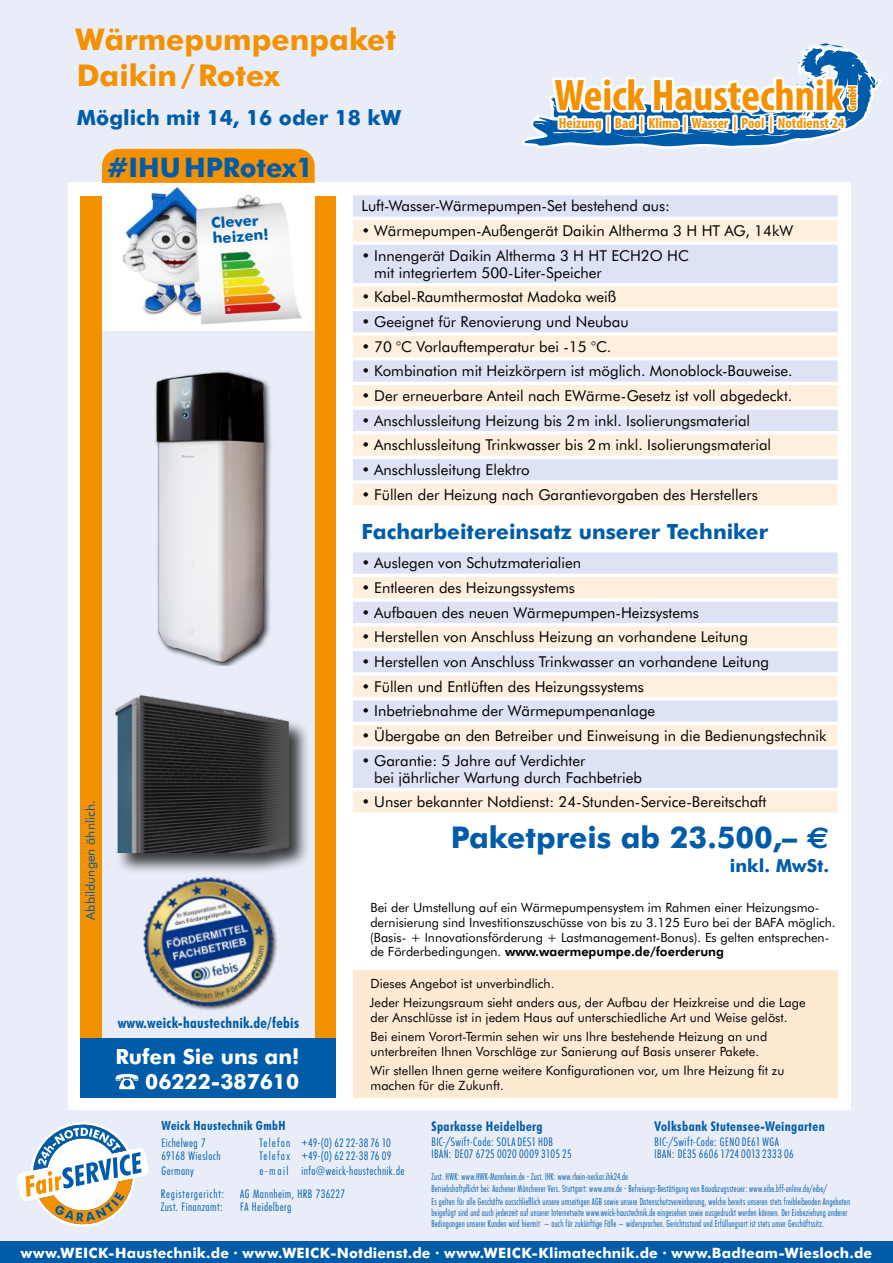
<style>
.page{position:relative;width:893px;height:1263px;background:#e8edf8}
.page>*{position:absolute;margin:0;border:0;box-sizing:border-box;transform-origin:0 0}
.t1{font:700 condensed 44.4px "Myriad Pro";color:#f39100}
.t2{font:700 30px/36px "Futura BT";color:#f39100}
.t3{font:700 30px "Futura BT";color:#005ca9}
.t4{font:700 27px "Futura BT";color:#005ca9}
.t5{font:700 21px "Futura BT";color:#005ca9}
.t6{font:700 21px/25.2px "Futura BT";color:#fff;text-align:right}
.t7{font:700 18px "Futura BT";color:#005ca9}
.t8{font:15px/17px "Futura BT";color:#000}
.t9{font:700 condensed 15px "Futura BT";letter-spacing:.02em;color:#005ca9}
.t10{font:700 15px/15px "Futura BT";color:#005ca9}
.t11{font:700 condensed 14.85px "Myriad Pro";letter-spacing:.005em;color:#f39100}
.t12{font:700 14.25px "Futura BT";letter-spacing:.015em;color:#fff}
.t13{font:700 condensed 13.5px "Futura BT";letter-spacing:.03em;color:#005ca9}
.t14{font:12.75px/19.2px "Futura BT";color:#000}
.t15{font:12.75px/12.8px "Futura PT Cond";letter-spacing:.03em;color:#005ca9}
.t16{font:12.75px/12.8px "Futura PT Cond";letter-spacing:.09em;color:#005ca9}
.t17{font:12.75px/22.8px "Futura PT Cond";letter-spacing:.06em;color:#005ca9}
.t18{font:700 condensed 12.75px "Futura BT";letter-spacing:.03em;color:#005ca9}
.t19{font:12.75px "Futura BT";color:#005ca9}
.t20{font:700 condensed 11.85px "Myriad Pro";color:#f39100}
.t21{font:10.5px/11.2px "Futura PT Cond";letter-spacing:.015em;color:#005ca9;scale:.88 1}
.s1{font-family:"Euro Sans"}
.s2{font-weight:800}
</style>
<div class="page">
<div style="left:68px;top:183px;width:782px;height:927px;background:#fff"></div>
<div style="left:0;top:1242px;width:893px;height:21px;background:#005ca9"></div>
<div style="left:102px;top:149px;width:213px;height:34px;background:#f39100"></div>
<div style="left:81px;top:196px;width:255px;height:901px;background:#f39100"></div>
<div style="left:102px;top:196px;width:213px;height:901px;background:#e8edf8"></div>
<img style="left:104px;top:186px;width:211px;height:144px">
<div style="left:81px;top:1038px;width:255px;height:59px;background:#005ca9"></div>
<div style="left:353px;top:970px;width:485px;height:127px;background:#feead3"></div>
<div style="left:114px;top:694px;width:196px;height:180px;background:#000;opacity:.75"></div>
<img style="left:114px;top:694px;width:178px;height:159px">
<svg style="left:115px;top:1074px;width:24px;height:15px"></svg>
<img style="left:132px;top:865px;width:153px;height:146px">
<div style="left:353px;top:195px;width:485px;height:22px;background:#dde3f4"></div>
<div style="left:353px;top:220px;width:485px;height:21px;background:#feefde"></div>
<div style="left:353px;top:245px;width:485px;height:21px;background:#dde3f4"></div>
<div style="left:353px;top:262px;width:485px;height:21px;background:#dde3f4"></div>
<div style="left:353px;top:286px;width:485px;height:22px;background:#feefde"></div>
<div style="left:353px;top:311px;width:485px;height:21px;background:#dde3f4"></div>
<div style="left:353px;top:336px;width:485px;height:21px;background:#feefde"></div>
<div style="left:353px;top:360px;width:485px;height:22px;background:#dde3f4"></div>
<div style="left:353px;top:385px;width:485px;height:21px;background:#feefde"></div>
<div style="left:353px;top:410px;width:485px;height:21px;background:#dde3f4"></div>
<div style="left:353px;top:434px;width:485px;height:22px;background:#feefde"></div>
<div style="left:353px;top:459px;width:485px;height:21px;background:#dde3f4"></div>
<div style="left:353px;top:484px;width:485px;height:21px;background:#feefde"></div>
<div style="left:353px;top:552px;width:485px;height:22px;background:#dde3f4"></div>
<div style="left:353px;top:577px;width:485px;height:21px;background:#feefde"></div>
<div style="left:353px;top:602px;width:485px;height:21px;background:#dde3f4"></div>
<div style="left:353px;top:626px;width:485px;height:22px;background:#feefde"></div>
<div style="left:353px;top:651px;width:485px;height:21px;background:#dde3f4"></div>
<div style="left:353px;top:676px;width:485px;height:21px;background:#feefde"></div>
<div style="left:353px;top:700px;width:485px;height:22px;background:#dde3f4"></div>
<div style="left:353px;top:725px;width:485px;height:21px;background:#feefde"></div>
<div style="left:353px;top:750px;width:485px;height:21px;background:#dde3f4"></div>
<div style="left:353px;top:767px;width:485px;height:21px;background:#dde3f4"></div>
<div style="left:353px;top:791px;width:485px;height:22px;background:#feefde"></div>
<img style="left:155px;top:371px;width:117px;height:294px">
<svg style="left:17px;top:1122px;width:132px;height:105px"></svg>
<svg style="left:522px;top:43px;width:360px;height:106px"></svg>
<h2 class="t2" style="left:75px;top:21px;width:322px">Wärmepumpenpaket<br>Daikin/Rotex</h2>
<h3 class="t5" style="left:77px;top:105px;width:326px">Möglich mit 14, 16 oder 18 kW</h3>
<h3 class="t4" style="left:108px;top:151px;width:207px">#IHUHPRotex1</h3>
<h1 class="t1" style="left:555px;top:67px;width:290px">Weick Haustechnik</h1>
<p class="t20" style="left:845px;top:111px;width:27px;rotate:-90deg">GmbH</p>
<p class="t11" style="left:559px;top:113px;width:287px">Heizung | Bad | Klima | Wasser | Pool | Notdienst 24</p>
<p class="t10" style="left:211px;top:215px;width:58px;rotate:-4deg">Clever heizen!</p>
<p class="t19" style="left:83px;top:919px;width:121px;rotate:-90deg">Abbildungen ähnlich.</p>
<p class="t9" style="left:118px;top:1013px;width:183px">www.weick-haustechnik.de/febis</p>
<h3 class="t6" style="left:116px;top:1044px;width:185px">Rufen Sie uns an!<br>06222-387610</h3>
<p class="t8" style="left:361px;top:197px;width:310px">Luft-Wasser-Wärmepumpen-Set bestehend aus:</p>
<p class="t8" style="left:361px;top:222px;width:433px">• Wärmepumpen-Außengerät Daikin Altherma 3 H HT AG, 14kW</p>
<p class="t8" style="left:374px;top:247px;width:316px;text-indent:-13px">• Innengerät Daikin Altherma 3 H HT ECH2O HC mit integriertem 500-Liter-Speicher</p>
<p class="t8" style="left:361px;top:288px;width:256px">• Kabel-Raumthermostat Madoka weiß</p>
<p class="t8" style="left:361px;top:313px;width:269px">• Geeignet für Renovierung und Neubau</p>
<p class="t8" style="left:361px;top:338px;width:251px">• 70 °C Vorlauftemperatur bei -15 °C.</p>
<p class="t8" style="left:361px;top:362px;width:433px">• Kombination mit Heizkörpern ist möglich. Monoblock-Bauweise.</p>
<p class="t8" style="left:361px;top:387px;width:432px">• Der erneuerbare Anteil nach EWärme-Gesetz ist voll abgedeckt.</p>
<p class="t8" style="left:361px;top:412px;width:390px">• Anschlussleitung Heizung bis 2m inkl. Isolierungsmaterial</p>
<p class="t8" style="left:361px;top:436px;width:411px">• Anschlussleitung Trinkwasser bis 2m inkl. Isolierungsmaterial</p>
<p class="t8" style="left:361px;top:461px;width:170px">• Anschlussleitung Elektro</p>
<p class="t8" style="left:361px;top:486px;width:398px">• Füllen der Heizung nach Garantievorgaben des Herstellers</p>
<h3 class="t5" style="left:361px;top:519px;width:408px">Facharbeitereinsatz unserer Techniker</h3>
<p class="t8" style="left:361px;top:554px;width:221px">• Auslegen von Schutzmaterialien</p>
<p class="t8" style="left:361px;top:579px;width:215px">• Entleeren des Heizungssystems</p>
<p class="t8" style="left:361px;top:604px;width:339px">• Aufbauen des neuen Wärmepumpen-Heizsystems</p>
<p class="t8" style="left:361px;top:628px;width:388px">• Herstellen von Anschluss Heizung an vorhandene Leitung</p>
<p class="t8" style="left:361px;top:653px;width:409px">• Herstellen von Anschluss Trinkwasser an vorhandene Leitung</p>
<p class="t8" style="left:361px;top:678px;width:284px">• Füllen und Entlüften des Heizungssystems</p>
<p class="t8" style="left:361px;top:702px;width:295px">• Inbetriebnahme der Wärmepumpenanlage</p>
<p class="t8" style="left:361px;top:727px;width:467px">• Übergabe an den Betreiber und Einweisung in die Bedienungstechnik</p>
<p class="t8" style="left:374px;top:752px;width:269px;text-indent:-13px">• Garantie: 5 Jahre auf Verdichter<br>bei jährlicher Wartung durch Fachbetrieb</p>
<p class="t8" style="left:361px;top:793px;width:407px">• Unser bekannter Notdienst: 24-Stunden-Service-Bereitschaft</p>
<h2 class="t3" style="left:451px;top:819px;width:380px">Paketpreis ab 23.500,– <span class="s1">E</span></h2>
<p class="t7" style="left:730px;top:854px;width:101px">inkl. MwSt.</p>
<p class="t14" style="left:370px;top:900px;width:467px;line-height:14.9px">Bei der Umstellung auf ein Wärmepumpensystem im Rahmen einer Heizungsmo&shy;dernisierung sind Investitionszuschüsse von bis zu 3.125 Euro bei der BAFA möglich. (Basis- + Innovationsförderung + Lastmanagement-Bonus). Es gelten entsprechen&shy;de Förderbedingungen. <span class="s2">www.waermepumpe.de/foerderung</span></p>
<p class="t14" style="left:370px;top:973px;width:438px">Dieses Angebot ist unverbindlich.<br>Jeder Heizungsraum sieht anders aus, der Aufbau der Heizkreise und die Lage</p>
<p class="t14" style="left:370px;top:1007px;width:419px">der Anschlüsse ist in jedem Haus auf unterschiedliche Art und Weise gelöst.<br>Bei einem Vorort-Termin sehen wir uns Ihre bestehende Heizung an und</p>
<p class="t14" style="left:370px;top:1041px;width:415px">unterbreiten Ihnen Vorschläge zur Sanierung auf Basis unserer Pakete.<br>Wir stellen Ihnen gerne weitere Konfigurationen vor, um Ihre Heizung fit zu</p>
<p class="t14" style="left:371px;top:1076px;width:135px">machen für die Zukunft.</p>
<p class="t18" style="left:162px;top:1118px;width:125px">Weick Haustechnik GmbH</p>
<p class="t13" style="left:431px;top:1118px;width:113px">Sparkasse Heidelberg</p>
<p class="t15" style="left:431px;top:1135px;width:142px">BIC-/Swift-Code: SOLADES1HDB<br>IBAN: DE07672500200009310525</p>
<p class="t13" style="left:654px;top:1118px;width:172px">Volksbank Stutensee-Weingarten</p>
<p class="t15" style="left:654px;top:1135px;width:141px">BIC-/Swift-Code: GENO DE61 WGA<br>IBAN: DE35660617240013233306</p>
<p class="t21" style="left:431px;top:1171px;width:451px">Zust. HWK: www.HWK-Mannheim.de · Zust. IHK: www.rhein-neckar.ihk24.de<br>Betriebshaftpflicht bei: Aachener Münchener Vers. Stuttgart: www.amv.de · Befreiungs-Bestätigung von Bauabzugssteuer: www.eibe.bff-online.de/eibe/</p>
<p class="t21" style="left:431px;top:1195px;width:477px">Es gelten für alle Geschäfte ausschließlich unsere umseitigen AGB sowie unsere Datenschutzvereinbarung, welche bereits unseren stets freibleibenden Angeboten beigefügt sind und auch jederzeit auf unserer Internetseite www.weick-haustechnik.de eingesehen sowie ausgedruckt werden können. Der Einbeziehung anderer<br>Bedingungen unserer Kunden wird hiermit – auch für zukünftige Fälle – widersprochen. Gerichtsstand und Erfüllungsort ist stets unser Geschäftssitz.</p>
<p class="t16" style="left:259px;top:1137px;width:133px">Telefon +49-(0)6222-387610<br>Telefax +49-(0)6222-387609</p>
<p class="t15" style="left:259px;top:1164px;width:147px">e-mail info@weick-haustechnik.de</p>
<p class="t15" style="left:162px;top:1137px;width:61px">Eichelweg 7<br>69168 Wiesloch</p>
<p class="t17" style="left:161px;top:1159px;width:65px">Germany<br>Registergericht:</p>
<p class="t15" style="left:240px;top:1187px;width:106px">AG Mannheim, HRB 736227</p>
<p class="t15" style="left:161px;top:1200px;width:63px">Zust. Finanzamt:</p>
<p class="t15" style="left:240px;top:1200px;width:53px">FA Heidelberg</p>
<p class="t12" style="left:21px;top:1244px;width:853px">www.WEICK-Haustechnik.de · www.WEICK-Notdienst.de · www.WEICK-Klimatechnik.de · www.Badteam-Wiesloch.de</p>
</div>
